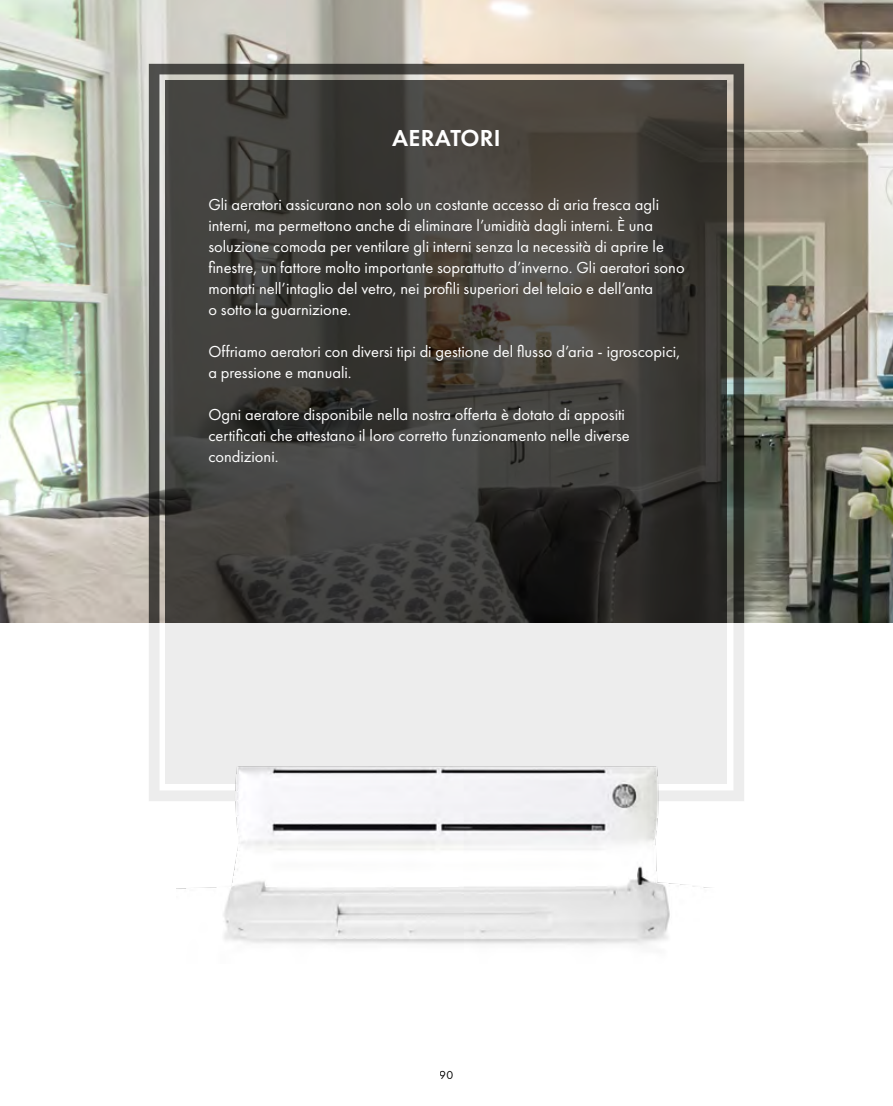
<style>
.page{position:relative;width:893px;height:1106px;background:#fff}
.page>*{position:absolute;margin:0;border:0;box-sizing:border-box;transform-origin:0 0}
.t1{font:600 24px "Futura PT";letter-spacing:.01em;color:#fff}
.t2{font:16.5px/21px "Futura PT";color:#fff}
.t3{font:12px "Futura PT";color:#000}
</style>
<div class="page">
<img style="left:0;top:0;width:893px;height:622px">
<svg style="left:149px;top:64px;width:595px;height:558px;background:#67665f"></svg>
<svg style="left:166px;top:81px;width:561px;height:541px;background:#3d3b38"></svg>
<div style="left:145px;top:622px;width:602px;height:185px;background:#ededed"></div>
<img style="left:176px;top:766px;width:541px;height:179px">
<h1 class="t1" style="left:392px;top:123px;width:110px">AERATORI</h1>
<p class="t2" style="left:208px;top:193px;width:478px">Gli aeratori assicurano non solo un costante accesso di aria fresca agli interni, ma permettono anche di eliminare l’umidità dagli interni. È una soluzione comoda per ventilare gli interni senza la necessità di aprire le finestre, un fattore molto importante soprattutto d’inverno. Gli aeratori sono montati nell’intaglio del vetro, nei profili superiori del telaio e dell’anta<br>o sotto la guarnizione.</p>
<p class="t2" style="left:208px;top:340px;width:473px">Offriamo aeratori con diversi tipi di gestione del flusso d’aria - igroscopici, a pressione e manuali.</p>
<p class="t2" style="left:208px;top:403px;width:423px">Ogni aeratore disponibile nella nostra offerta è dotato di appositi certificati che attestano il loro corretto funzionamento nelle diverse condizioni.</p>
<p class="t3" style="left:440px;top:1067px;width:15px">90</p>
</div>
